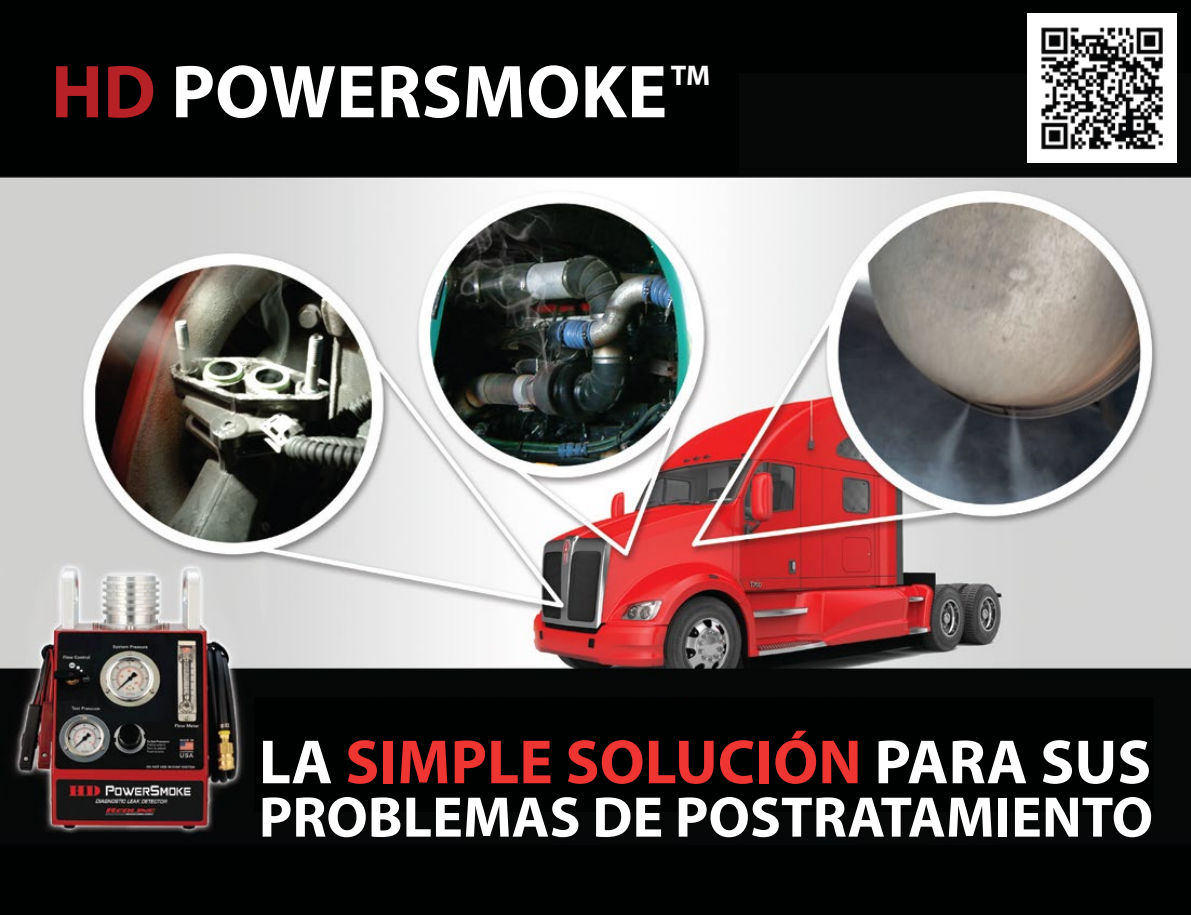
<style>
.page{position:relative;width:1191px;height:915px;background:#fff}
.page>*{position:absolute;margin:0;border:0;box-sizing:border-box;transform-origin:0 0}
.t1{font:700 75.6px "Myriad Pro";color:#fff}
.t2{font:700 62.85px "Myriad Pro";color:#ee3531}
.t3{font:700 57.75px "Myriad Pro";color:#fff}
.t4{font:700 28.5px "Myriad Pro";color:#fff}
.s1{color:#b52124}
.s2{color:#fff}
</style>
<div class="page">
<div style="left:0;top:0;width:1191px;height:914px;background:#000101"></div>
<img style="left:0;top:74px;width:1191px;height:761px">
<div style="left:254px;top:696px;width:899px;height:115px;background:#000101"></div>
<img style="left:1028px;top:14px;width:148px;height:148px">
<div style="left:0;top:74px;width:738px;height:101px;background:#000101"></div>
<h1 class="t1" style="left:51px;top:42px;width:618px"><span class="s1">HD</span> POWERSMOKE</h1>
<p class="t4" style="left:671px;top:56px;width:41px">TM</p>
<p class="t2" style="left:259px;top:720px;width:894px"><span class="s2">LA</span> SIMPLE SOLUCIÓN <span class="s2">PARA SUS</span></p>
<p class="t3" style="left:259px;top:779px;width:895px">PROBLEMAS DE POSTRATAMIENTO</p>
</div>
